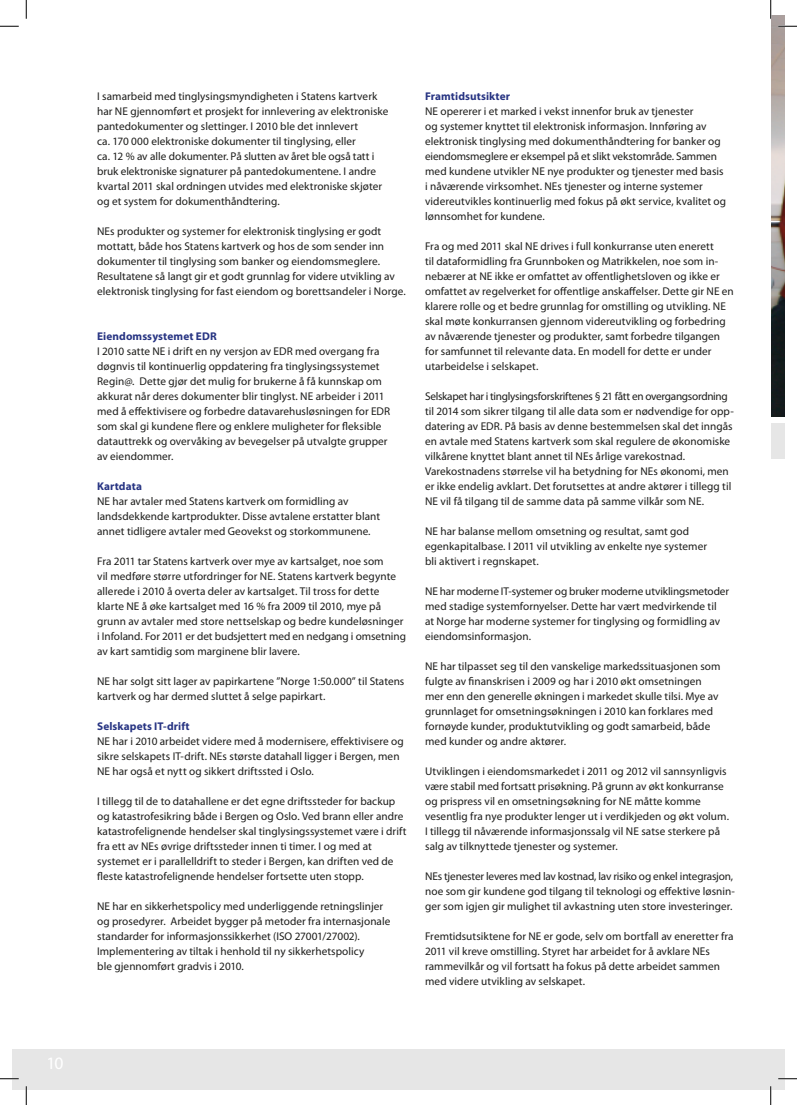
<style>
.page{position:relative;width:797px;height:1105px;background:#fff}
.page>*{position:absolute;margin:0;border:0;box-sizing:border-box;transform-origin:0 0}
.t1{font:17.5px "Myriad Pro";color:#fff}
.t2{font:16.25px "Myriad Pro";color:#fff}
.t3{font:11.25px/15px "Myriad Pro";letter-spacing:.005em;color:#1d1d1b}
.t4{font:700 11.25px "Myriad Pro";letter-spacing:.01em;color:#283583}
</style>
<div class="page">
<div style="left:771px;top:423px;width:14px;height:36px;background:#e6e6e6"></div>
<img style="left:771px;top:16px;width:14px;height:401px">
<div style="left:12px;top:1048px;width:773px;height:41px;background:#e6e6e6"></div>
<svg style="left:0;top:25px;width:19px;height:2px"></svg>
<svg style="left:778px;top:25px;width:19px;height:2px"></svg>
<svg style="left:0;top:1078px;width:19px;height:1px"></svg>
<svg style="left:778px;top:1078px;width:19px;height:1px"></svg>
<svg style="left:25px;top:0;width:2px;height:19px"></svg>
<svg style="left:25px;top:1086px;width:2px;height:19px"></svg>
<svg style="left:770px;top:0;width:1px;height:19px"></svg>
<svg style="left:770px;top:1086px;width:1px;height:19px"></svg>
<h1 class="t1" style="left:47px;top:1053px;width:18px">10</h1>
<h2 class="t2" style="left:44px;top:1054px;width:17px">10</h2>
<p class="t3" style="left:97px;top:88px;width:293px">I samarbeid med tinglysingsmyndigheten i Statens kartverk har NE gjennomført et prosjekt for innlevering av elektroniske pantedokumenter og slettinger. I 2010 ble det innlevert<br>ca. 170 000 elektroniske dokumenter til tinglysing, eller<br>ca. 12 % av alle dokumenter. På slutten av året ble også tatt i bruk elektroniske signaturer på pantedokumentene. I andre kvartal 2011 skal ordningen utvides med elektroniske skjøter og et system for dokumenthåndtering.</p>
<p class="t3" style="left:97px;top:223px;width:310px">NEs produkter og systemer for elektronisk tinglysing er godt mottatt, både hos Statens kartverk og hos de som sender inn dokumenter til tinglysing som banker og eiendomsmeglere.<br>Resultatene så langt gir et godt grunnlag for videre utvikling av elektronisk tinglysing for fast eiendom og borettsandeler i Norge.</p>
<p class="t4" style="left:97px;top:329px;width:121px">Eiendomssystemet EDR</p>
<p class="t3" style="left:97px;top:343px;width:294px">I 2010 satte NE i drift en ny versjon av EDR med overgang fra døgnvis til kontinuerlig oppdatering fra tinglysingssystemet Regin@. Dette gjør det mulig for brukerne å få kunnskap om akkurat når deres dokumenter blir tinglyst. NE arbeider i 2011 med å effektivisere og forbedre datavarehusløsningen for EDR som skal gi kundene flere og enklere muligheter for fleksible datauttrekk og overvåking av bevegelser på utvalgte grupper av eiendommer.</p>
<p class="t4" style="left:97px;top:479px;width:46px">Kartdata</p>
<p class="t3" style="left:97px;top:493px;width:284px">NE har avtaler med Statens kartverk om formidling av landsdekkende kartprodukter. Disse avtalene erstatter blant annet tidligere avtaler med Geovekst og storkommunene.</p>
<p class="t3" style="left:97px;top:553px;width:310px">Fra 2011 tar Statens kartverk over mye av kartsalget, noe som<br>vil medføre større utfordringer for NE. Statens kartverk begynte allerede i 2010 å overta deler av kartsalget. Til tross for dette klarte NE å øke kartsalget med 16 % fra 2009 til 2010, mye på grunn av avtaler med store nettselskap og bedre kundeløsninger i Infoland. For 2011 er det budsjettert med en nedgang i omsetning av kart samtidig som marginene blir lavere.</p>
<p class="t3" style="left:97px;top:673px;width:309px">NE har solgt sitt lager av papirkartene ”Norge 1:50.000” til Statens kartverk og har dermed sluttet å selge papirkart.</p>
<p class="t4" style="left:97px;top:719px;width:94px">Selskapets IT-drift</p>
<p class="t3" style="left:97px;top:733px;width:308px">NE har i 2010 arbeidet videre med å modernisere, effektivisere og sikre selskapets IT-drift. NEs største datahall ligger i Bergen, men<br>NE har også et nytt og sikkert driftssted i Oslo.</p>
<p class="t3" style="left:97px;top:793px;width:311px">I tillegg til de to datahallene er det egne driftssteder for backup og katastrofesikring både i Bergen og Oslo. Ved brann eller andre katastrofelignende hendelser skal tinglysingssystemet være i drift fra ett av NEs øvrige driftssteder innen ti timer. I og med at systemet er i parallelldrift to steder i Bergen, kan driften ved de fleste katastrofelignende hendelser fortsette uten stopp.</p>
<p class="t3" style="left:97px;top:898px;width:295px">NE har en sikkerhetspolicy med underliggende retningslinjer og prosedyrer. Arbeidet bygger på metoder fra internasjonale standarder for informasjonssikkerhet (ISO 27001/27002).<br>Implementering av tiltak i henhold til ny sikkerhetspolicy<br>ble gjennomført gradvis i 2010.</p>
<p class="t4" style="left:425px;top:89px;width:87px">Framtidsutsikter</p>
<p class="t3" style="left:425px;top:104px;width:302px">NE opererer i et marked i vekst innenfor bruk av tjenester<br>og systemer knyttet til elektronisk informasjon. Innføring av elektronisk tinglysing med dokumenthåndtering for banker og eiendomsmeglere er eksempel på et slikt vekstområde. Sammen med kundene utvikler NE nye produkter og tjenester med basis i nåværende virksomhet. NEs tjenester og interne systemer videreutvikles kontinuerlig med fokus på økt service, kvalitet og lønnsomhet for kundene.</p>
<p class="t3" style="left:425px;top:239px;width:310px">Fra og med 2011 skal NE drives i full konkurranse uten enerett<br>til dataformidling fra Grunnboken og Matrikkelen, noe som in&shy;nebærer at NE ikke er omfattet av offentlighetsloven og ikke er omfattet av regelverket for offentlige anskaffelser. Dette gir NE en klarere rolle og et bedre grunnlag for omstilling og utvikling. NE skal møte konkurransen gjennom videreutvikling og forbedring av nåværende tjenester og produkter, samt forbedre tilgangen for samfunnet til relevante data. En modell for dette er under utarbeidelse i selskapet.</p>
<p class="t3" style="left:425px;top:389px;width:310px">Selskapet har i tinglysingsforskriftenes § 21 fått en overgangsordning til 2014 som sikrer tilgang til alle data som er nødvendige for opp&shy;datering av EDR. På basis av denne bestemmelsen skal det inngås en avtale med Statens kartverk som skal regulere de økonomiske vilkårene knyttet blant annet til NEs årlige varekostnad.<br>Varekostnadens størrelse vil ha betydning for NEs økonomi, men er ikke endelig avklart. Det forutsettes at andre aktører i tillegg til NE vil få tilgang til de samme data på samme vilkår som NE.</p>
<p class="t3" style="left:425px;top:524px;width:283px">NE har balanse mellom omsetning og resultat, samt god egenkapitalbase. I 2011 vil utvikling av enkelte nye systemer bli aktivert i regnskapet.</p>
<p class="t3" style="left:425px;top:584px;width:305px">NE har moderne IT-systemer og bruker moderne utviklingsmetoder med stadige systemfornyelser. Dette har vært medvirkende til<br>at Norge har moderne systemer for tinglysing og formidling av eiendomsinformasjon.</p>
<p class="t3" style="left:425px;top:659px;width:297px">NE har tilpasset seg til den vanskelige markedssituasjonen som fulgte av finanskrisen i 2009 og har i 2010 økt omsetningen mer enn den generelle økningen i markedet skulle tilsi. Mye av grunnlaget for omsetningsøkningen i 2010 kan forklares med fornøyde kunder, produktutvikling og godt samarbeid, både med kunder og andre aktører.</p>
<p class="t3" style="left:425px;top:764px;width:305px">Utviklingen i eiendomsmarkedet i 2011 og 2012 vil sannsynligvis være stabil med fortsatt prisøkning. På grunn av økt konkurranse og prispress vil en omsetningsøkning for NE måtte komme vesentlig fra nye produkter lenger ut i verdikjeden og økt volum.<br>I tillegg til nåværende informasjonssalg vil NE satse sterkere på salg av tilknyttede tjenester og systemer.</p>
<p class="t3" style="left:425px;top:869px;width:311px">NEs tjenester leveres med lav kostnad, lav risiko og enkel integrasjon, noe som gir kundene god tilgang til teknologi og effektive løsnin&shy;ger som igjen gir mulighet til avkastning uten store investeringer.</p>
<p class="t3" style="left:425px;top:929px;width:310px">Fremtidsutsiktene for NE er gode, selv om bortfall av eneretter fra 2011 vil kreve omstilling. Styret har arbeidet for å avklare NEs rammevilkår og vil fortsatt ha fokus på dette arbeidet sammen med videre utvikling av selskapet.</p>
</div>
